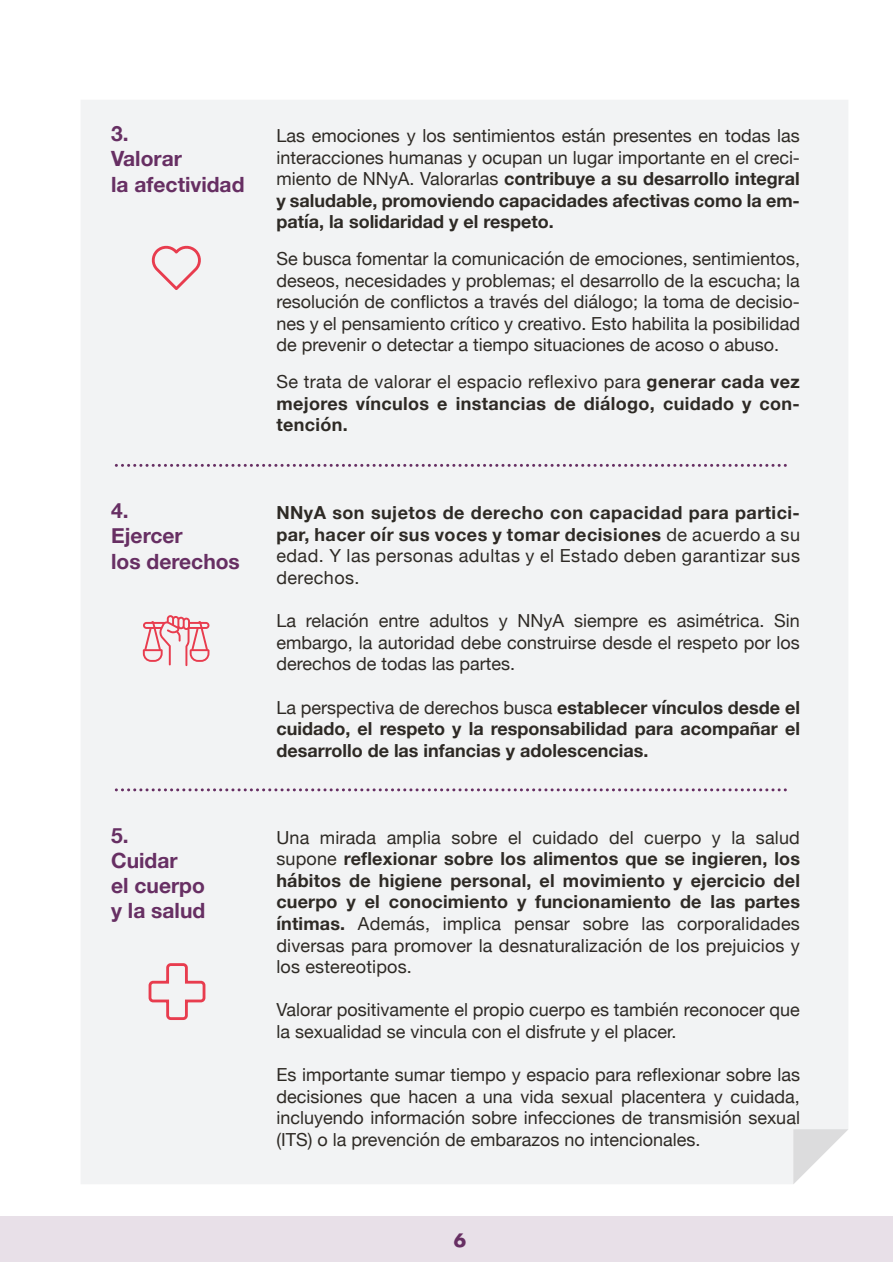
<style>
.page{position:relative;width:893px;height:1263px;background:#fff}
.page>*{position:absolute;margin:0;border:0;box-sizing:border-box;transform-origin:0 0}
.t1{font:700 21px/25.2px "Helvetica Neue";color:#672f63}
.t2{font:18px/21.6px "Helvetica Neue";color:#2e2a25;text-align:justify}
.t3{font:700 18px/21.6px "Helvetica Neue";letter-spacing:.02em;color:#2e2a25;text-align:justify}
.t4{font:700 18px "Futura Std";color:#672f63}
.s1{font-weight:700}
.s2{font-weight:400}
</style>
<div class="page">
<div style="left:81px;top:100px;width:767px;height:1084px;background:#f2f3f4"></div>
<svg style="left:793px;top:1129px;width:55px;height:55px"></svg>
<svg style="left:116px;top:464px;width:673px;height:3px"></svg>
<svg style="left:116px;top:788px;width:673px;height:3px"></svg>
<svg style="left:150px;top:244px;width:52px;height:46px"></svg>
<svg style="left:143px;top:615px;width:66px;height:51px"></svg>
<svg style="left:147px;top:962px;width:60px;height:59px"></svg>
<div style="left:0;top:1216px;width:893px;height:46px;background:#e8e0e8"></div>
<p class="t1" style="left:111px;top:122px;width:135px">3.<br>Valorar<br>la afectividad</p>
<p class="t2" style="left:276px;top:126px;width:525px">Las emociones y los sentimientos están presentes en todas las interacciones humanas y ocupan un lugar importante en el creci&shy;miento de NNyA. Valorarlas <span class="s1">contribuye a su desarrollo integral y saludable, promoviendo capacidades afectivas como la em&shy;patía, la solidaridad y el respeto.</span></p>
<p class="t2" style="left:276px;top:249px;width:525px">Se busca fomentar la comunicación de emociones, sentimientos, deseos, necesidades y problemas; el desarrollo de la escucha; la resolución de conflictos a través del diálogo; la toma de decisio&shy;nes y el pensamiento crítico y creativo. Esto habilita la posibilidad de prevenir o detectar a tiempo situaciones de acoso o abuso.</p>
<p class="t3" style="left:276px;top:371px;width:525px"><span class="s2">Se trata de valorar el espacio reflexivo para</span> generar cada vez mejores vínculos e instancias de diálogo, cuidado y con&shy;tención.</p>
<p class="t1" style="left:111px;top:499px;width:130px">4.<br>Ejercer<br>los derechos</p>
<p class="t3" style="left:276px;top:502px;width:525px">NNyA son sujetos de derecho con capacidad para partici&shy;par, hacer oír sus voces y tomar decisiones <span class="s2">de acuerdo a su edad. Y las personas adultas y el Estado deben garantizar sus derechos.</span></p>
<p class="t2" style="left:276px;top:611px;width:525px">La relación entre adultos y NNyA siempre es asimétrica. Sin embargo, la autoridad debe construirse desde el respeto por los derechos de todas las partes.</p>
<p class="t3" style="left:276px;top:697px;width:525px"><span class="s2">La perspectiva de derechos busca</span> establecer vínculos desde el cuidado, el respeto y la responsabilidad para acompañar el desarrollo de las infancias y adolescencias.</p>
<p class="t1" style="left:111px;top:823px;width:96px">5.<br>Cuidar<br>el cuerpo y la salud</p>
<p class="t2" style="left:276px;top:827px;width:525px">Una mirada amplia sobre el cuidado del cuerpo y la salud supone <span class="s1">reflexionar sobre los alimentos que se ingieren, los hábitos de higiene personal, el movimiento y ejercicio del cuerpo y el conocimiento y funcionamiento de las partes íntimas.</span> Además, implica pensar sobre las corporalidades diversas para promover la desnaturalización de los prejuicios y los estereotipos.</p>
<p class="t2" style="left:276px;top:1000px;width:525px">Valorar positivamente el propio cuerpo es también reconocer que la sexualidad se vincula con el disfrute y el placer.</p>
<p class="t2" style="left:276px;top:1065px;width:525px">Es importante sumar tiempo y espacio para reflexionar sobre las decisiones que hacen a una vida sexual placentera y cuidada, incluyendo información sobre infecciones de transmisión sexual (ITS) o la prevención de embarazos no intencionales.</p>
<p class="t4" style="left:454px;top:1229px;width:14px">6</p>
</div>
